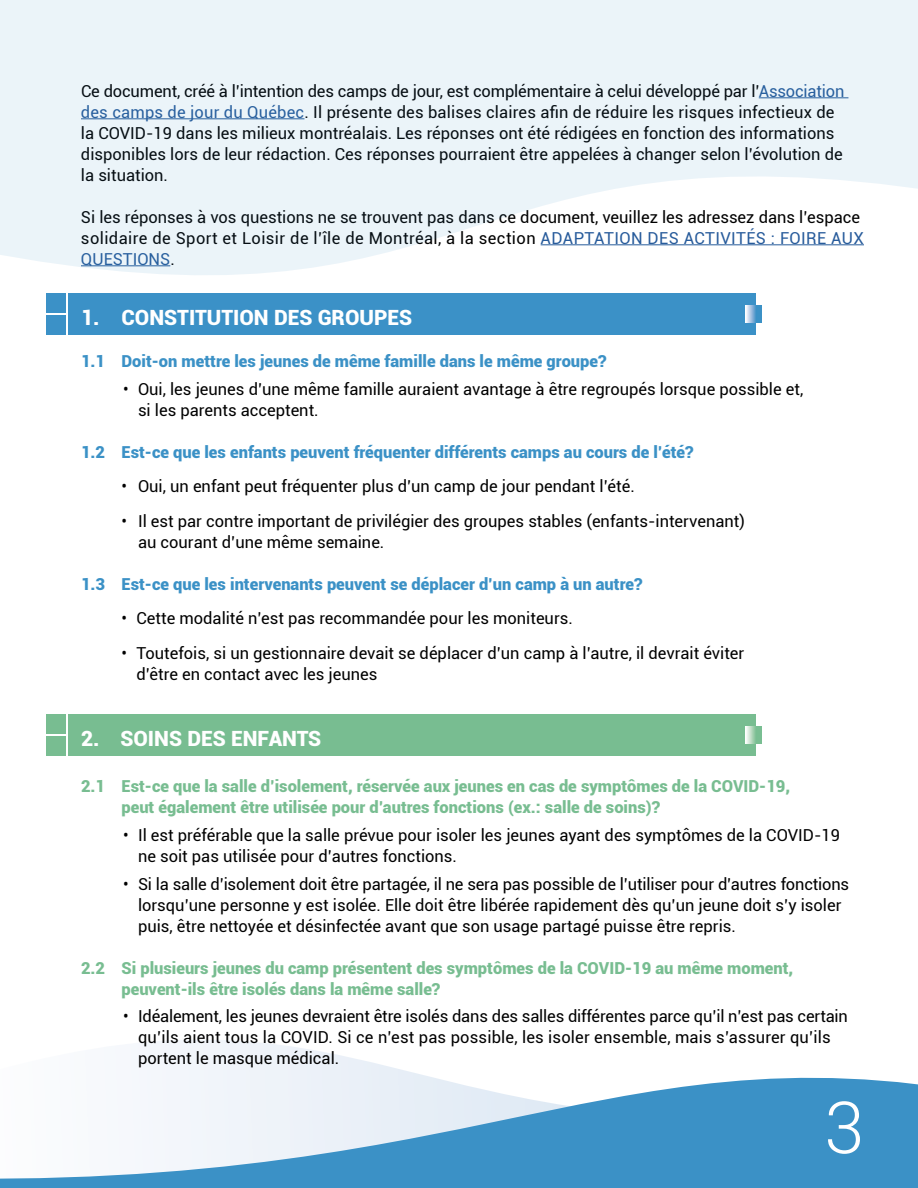
<style>
.page{position:relative;width:918px;height:1188px;background:#fff}
.page>*{position:absolute;margin:0;border:0;box-sizing:border-box;transform-origin:0 0}
.t1{font:300 72px "Roboto";color:#fff}
.t2{font:900 21px "Roboto";color:#fff}
.t3{font:16.5px/21px "Roboto";color:#000}
.t4{font:900 16.5px/21px "Roboto";color:#78bd91}
.t5{font:900 16.5px "Roboto";color:#3b91c6}
.s1{color:#275b9b}
</style>
<div class="page">
<svg style="left:0;top:1040px;width:918px;height:148px"></svg>
<div style="left:68px;top:714px;width:688px;height:41px;background:#78bd91"></div>
<div style="left:46px;top:714px;width:20px;height:20px;background:#78bd91"></div>
<div style="left:46px;top:736px;width:20px;height:19px;background:#78bd91"></div>
<div style="left:68px;top:293px;width:688px;height:41px;background:#3b91c7"></div>
<div style="left:46px;top:293px;width:20px;height:20px;background:#3b91c7"></div>
<div style="left:46px;top:315px;width:20px;height:19px;background:#3b91c7"></div>
<svg style="left:745px;top:306px;width:17px;height:16px"></svg>
<svg style="left:745px;top:727px;width:17px;height:16px"></svg>
<svg style="left:0;top:0;width:918px;height:275px;fill:#ebf4f9"></svg>
<p class="t3" style="left:81px;top:80px;width:765px">Ce document, créé à l’intention des camps de jour, est complémentaire à celui développé par l’<span class="s1">Association des camps de jour du Québec</span>. Il présente des balises claires afin de réduire les risques infectieux de la COVID-19 dans les milieux montréalais. Les réponses ont été rédigées en fonction des informations disponibles lors de leur rédaction. Ces réponses pourraient être appelées à changer selon l’évolution de la situation.</p>
<p class="t3" style="left:81px;top:206px;width:784px">Si les réponses à vos questions ne se trouvent pas dans ce document, veuillez les adressez dans l’espace solidaire de Sport et Loisir de l’île de Montréal, à la section <span class="s1">ADAPTATION DES ACTIVITÉS : FOIRE AUX<br>QUESTIONS</span>.</p>
<p class="t2" style="left:81px;top:303px;width:333px">1. CONSTITUTION DES GROUPES</p>
<p class="t5" style="left:81px;top:350px;width:527px">1.1 Doit-on mettre les jeunes de même famille dans le même groupe?</p>
<p class="t3" style="left:138px;top:378px;width:667px;text-indent:-15px">• Oui, les jeunes d’une même famille auraient avantage à être regroupés lorsque possible et, si les parents acceptent.</p>
<p class="t5" style="left:81px;top:440px;width:614px">1.2 Est-ce que les enfants peuvent fréquenter différents camps au cours de l’été?</p>
<p class="t3" style="left:122px;top:475px;width:515px">• Oui, un enfant peut fréquenter plus d’un camp de jour pendant l’été.</p>
<p class="t3" style="left:138px;top:510px;width:608px;text-indent:-16px">• Il est par contre important de privilégier des groupes stables (enfants-intervenant) au courant d’une même semaine.</p>
<p class="t5" style="left:81px;top:572px;width:563px">1.3 Est-ce que les intervenants peuvent se déplacer d’un camp à un autre?</p>
<p class="t3" style="left:122px;top:607px;width:453px">• Cette modalité n’est pas recommandée pour les moniteurs.</p>
<p class="t3" style="left:137px;top:642px;width:609px;text-indent:-15px">• Toutefois, si un gestionnaire devait se déplacer d’un camp à l’autre, il devrait éviter d’être en contact avec les jeunes</p>
<p class="t2" style="left:81px;top:724px;width:242px">2. SOINS DES ENFANTS</p>
<p class="t4" style="left:122px;top:775px;width:670px;text-indent:-41px">2.1 Est-ce que la salle d’isolement, réservée aux jeunes en cas de symptômes de la COVID-19, peut également être utilisée pour d’autres fonctions (ex.: salle de soins)?</p>
<p class="t3" style="left:138px;top:824px;width:704px;text-indent:-15px">• Il est préférable que la salle prévue pour isoler les jeunes ayant des symptômes de la COVID-19 ne soit pas utilisée pour d’autres fonctions.</p>
<p class="t3" style="left:138px;top:873px;width:713px;text-indent:-15px">• Si la salle d’isolement doit être partagée, il ne sera pas possible de l’utiliser pour d’autres fonctions lorsqu’une personne y est isolée. Elle doit être libérée rapidement dès qu’un jeune doit s’y isoler puis, être nettoyée et désinfectée avant que son usage partagé puisse être repris.</p>
<p class="t4" style="left:122px;top:957px;width:673px;text-indent:-41px">2.2 Si plusieurs jeunes du camp présentent des symptômes de la COVID-19 au même moment, peuvent-ils être isolés dans la même salle?</p>
<p class="t3" style="left:138px;top:1005px;width:712px;text-indent:-15px">• Idéalement, les jeunes devraient être isolés dans des salles différentes parce qu’il n’est pas certain qu’ils aient tous la COVID. Si ce n’est pas possible, les isoler ensemble, mais s’assurer qu’ils portent le masque médical.</p>
<h1 class="t1" style="left:824px;top:1078px;width:41px">3</h1>
</div>
